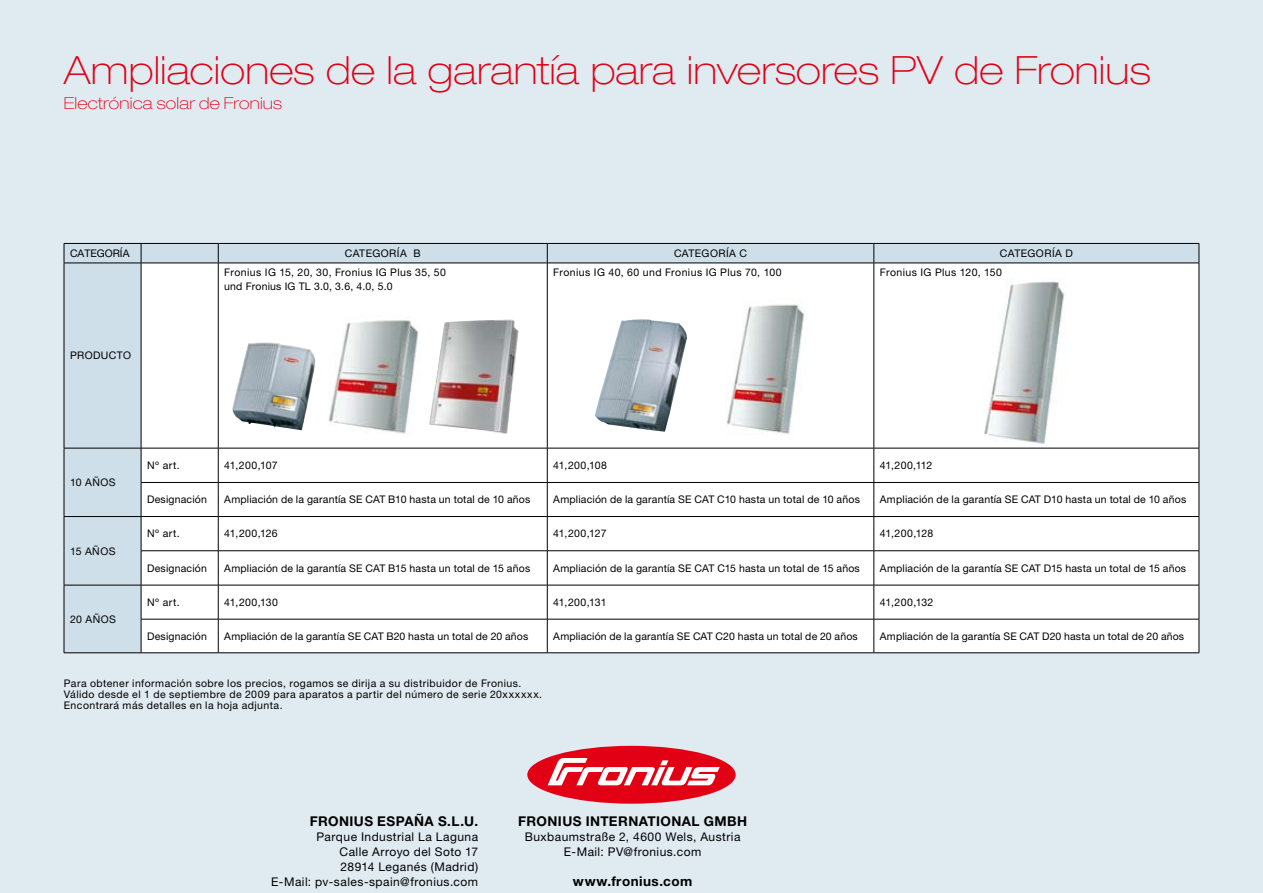
<style>
.page{position:relative;width:1263px;height:893px;background:#e0eaf1}
.page>*{position:absolute;margin:0;border:0;box-sizing:border-box;transform-origin:0 0}
.t1{font:100 expanded 39px "Helvetica Neue LT Pro";letter-spacing:.005em;color:#e20015}
.t2{font:100 expanded 16.5px "Helvetica Neue LT Pro";letter-spacing:.01em;color:#e20015}
.t3{font:700 13.5px "Helvetica Neue LT Pro";letter-spacing:.03em;color:#000}
.t4{font:12px/15px "Helvetica Neue LT Pro";letter-spacing:.04em;color:#000;text-align:center}
.t5{font:10.5px/13.5px "Helvetica Neue LT Pro";letter-spacing:.02em;color:#000}
.t6{font:10.5px/11.2px "Helvetica Neue LT Pro";letter-spacing:.045em;color:#000}
.t7{font:10.5px "Helvetica Neue LT Pro";letter-spacing:.04em;color:#000}
.t8{font:10.5px "Helvetica Neue LT Pro";color:#000}
</style>
<div class="page">
<svg style="left:64px;top:243px;width:1136px;height:409px"></svg>
<hr style="left:64px;top:263px;width:77px;height:1px;background:#000">
<hr style="left:64px;top:263px;width:1px;height:185px;background:#000">
<hr style="left:141px;top:263px;width:77px;height:1px;background:#000">
<hr style="left:141px;top:263px;width:1px;height:185px;background:#000">
<hr style="left:218px;top:263px;width:329px;height:1px;background:#000">
<hr style="left:218px;top:263px;width:1px;height:185px;background:#000">
<hr style="left:547px;top:263px;width:327px;height:1px;background:#000">
<hr style="left:547px;top:263px;width:1px;height:185px;background:#000">
<hr style="left:874px;top:263px;width:325px;height:1px;background:#000">
<hr style="left:874px;top:263px;width:1px;height:185px;background:#000">
<hr style="left:1199px;top:263px;width:1px;height:185px;background:#000">
<hr style="left:64px;top:448px;width:77px;height:1px;background:#000">
<hr style="left:64px;top:448px;width:1px;height:34px;background:#000">
<hr style="left:64px;top:482px;width:1px;height:34px;background:#000">
<hr style="left:141px;top:448px;width:77px;height:1px;background:#000">
<hr style="left:141px;top:448px;width:1px;height:34px;background:#000">
<hr style="left:218px;top:448px;width:329px;height:1px;background:#000">
<hr style="left:218px;top:448px;width:1px;height:34px;background:#000">
<hr style="left:547px;top:448px;width:327px;height:1px;background:#000">
<hr style="left:547px;top:448px;width:1px;height:34px;background:#000">
<hr style="left:874px;top:448px;width:325px;height:1px;background:#000">
<hr style="left:874px;top:448px;width:1px;height:34px;background:#000">
<hr style="left:1199px;top:448px;width:1px;height:34px;background:#000">
<hr style="left:141px;top:482px;width:77px;height:1px;background:#000">
<hr style="left:141px;top:483px;width:1px;height:33px;background:#000">
<hr style="left:218px;top:482px;width:329px;height:1px;background:#000">
<hr style="left:218px;top:483px;width:1px;height:33px;background:#000">
<hr style="left:547px;top:482px;width:327px;height:1px;background:#000">
<hr style="left:547px;top:483px;width:1px;height:33px;background:#000">
<hr style="left:874px;top:482px;width:325px;height:1px;background:#000">
<hr style="left:874px;top:483px;width:1px;height:33px;background:#000">
<hr style="left:1199px;top:483px;width:1px;height:33px;background:#000">
<hr style="left:64px;top:516px;width:77px;height:1px;background:#000">
<hr style="left:64px;top:517px;width:1px;height:34px;background:#000">
<hr style="left:64px;top:551px;width:1px;height:34px;background:#000">
<hr style="left:141px;top:516px;width:77px;height:1px;background:#000">
<hr style="left:141px;top:517px;width:1px;height:33px;background:#000">
<hr style="left:218px;top:516px;width:329px;height:1px;background:#000">
<hr style="left:218px;top:517px;width:1px;height:33px;background:#000">
<hr style="left:547px;top:516px;width:327px;height:1px;background:#000">
<hr style="left:547px;top:517px;width:1px;height:33px;background:#000">
<hr style="left:874px;top:516px;width:325px;height:1px;background:#000">
<hr style="left:874px;top:517px;width:1px;height:33px;background:#000">
<hr style="left:1199px;top:517px;width:1px;height:33px;background:#000">
<hr style="left:141px;top:550px;width:77px;height:1px;background:#000">
<hr style="left:141px;top:551px;width:1px;height:34px;background:#000">
<hr style="left:218px;top:550px;width:329px;height:1px;background:#000">
<hr style="left:218px;top:551px;width:1px;height:34px;background:#000">
<hr style="left:547px;top:550px;width:327px;height:1px;background:#000">
<hr style="left:547px;top:551px;width:1px;height:34px;background:#000">
<hr style="left:874px;top:550px;width:325px;height:1px;background:#000">
<hr style="left:874px;top:551px;width:1px;height:34px;background:#000">
<hr style="left:1199px;top:551px;width:1px;height:34px;background:#000">
<hr style="left:64px;top:585px;width:77px;height:1px;background:#000">
<hr style="left:64px;top:585px;width:1px;height:34px;background:#000">
<hr style="left:64px;top:619px;width:1px;height:34px;background:#000">
<hr style="left:64px;top:652px;width:77px;height:1px;background:#000">
<hr style="left:141px;top:585px;width:77px;height:1px;background:#000">
<hr style="left:141px;top:585px;width:1px;height:34px;background:#000">
<hr style="left:218px;top:585px;width:329px;height:1px;background:#000">
<hr style="left:218px;top:585px;width:1px;height:34px;background:#000">
<hr style="left:547px;top:585px;width:327px;height:1px;background:#000">
<hr style="left:547px;top:585px;width:1px;height:34px;background:#000">
<hr style="left:874px;top:585px;width:325px;height:1px;background:#000">
<hr style="left:874px;top:585px;width:1px;height:34px;background:#000">
<hr style="left:1199px;top:585px;width:1px;height:34px;background:#000">
<hr style="left:141px;top:619px;width:77px;height:1px;background:#000">
<hr style="left:141px;top:619px;width:1px;height:34px;background:#000">
<hr style="left:218px;top:619px;width:329px;height:1px;background:#000">
<hr style="left:218px;top:619px;width:1px;height:34px;background:#000">
<hr style="left:547px;top:619px;width:327px;height:1px;background:#000">
<hr style="left:547px;top:619px;width:1px;height:34px;background:#000">
<hr style="left:874px;top:619px;width:325px;height:1px;background:#000">
<hr style="left:874px;top:619px;width:1px;height:34px;background:#000">
<hr style="left:1199px;top:619px;width:1px;height:34px;background:#000">
<hr style="left:141px;top:652px;width:77px;height:1px;background:#000">
<hr style="left:218px;top:652px;width:329px;height:1px;background:#000">
<hr style="left:547px;top:652px;width:327px;height:1px;background:#000">
<hr style="left:874px;top:652px;width:325px;height:1px;background:#000">
<div style="left:527px;top:746px;width:209px;height:58px;background:#e20015;border-radius:50%"></div>
<svg style="left:548px;top:758px;width:172px;height:28px"></svg>
<img style="left:982px;top:278px;width:90px;height:167px">
<img style="left:595px;top:319px;width:92px;height:113px">
<img style="left:726px;top:299px;width:81px;height:144px">
<img style="left:327px;top:316px;width:94px;height:123px">
<img style="left:425px;top:306px;width:98px;height:134px">
<img style="left:232px;top:342px;width:83px;height:88px">
<h1 class="t1" style="left:64px;top:47px;width:1088px">Ampliaciones de la garantía para inversores PV de Fronius</h1>
<h2 class="t2" style="left:64px;top:94px;width:220px">Electrónica solar de Fronius</h2>
<p class="t8" style="left:70px;top:247px;width:61px">CATEGORÍA</p>
<p class="t7" style="left:345px;top:247px;width:77px">CATEGORÍA B</p>
<p class="t7" style="left:674px;top:247px;width:75px">CATEGORÍA C</p>
<p class="t7" style="left:1000px;top:247px;width:74px">CATEGORÍA D</p>
<p class="t7" style="left:70px;top:349px;width:63px">PRODUCTO</p>
<p class="t5" style="left:224px;top:266px;width:223px">Fronius IG 15, 20, 30, Fronius IG Plus 35, 50 und Fronius IG TL 3.0, 3.6, 4.0, 5.0</p>
<p class="t7" style="left:553px;top:266px;width:230px">Fronius IG 40, 60 und Fronius IG Plus 70, 100</p>
<p class="t7" style="left:880px;top:266px;width:124px">Fronius IG Plus 120, 150</p>
<p class="t5" style="left:70px;top:475px;width:47px">10 AÑOS</p>
<p class="t5" style="left:70px;top:544px;width:47px">15 AÑOS</p>
<p class="t5" style="left:147px;top:458px;width:34px">Nº art.</p>
<p class="t5" style="left:224px;top:458px;width:55px">41,200,107</p>
<p class="t5" style="left:553px;top:458px;width:55px">41,200,108</p>
<p class="t5" style="left:880px;top:458px;width:54px">41,200,112</p>
<p class="t5" style="left:147px;top:493px;width:61px">Designación</p>
<p class="t5" style="left:224px;top:493px;width:308px">Ampliación de la garantía SE CAT B10 hasta un total de 10 años</p>
<p class="t5" style="left:553px;top:493px;width:308px">Ampliación de la garantía SE CAT C10 hasta un total de 10 años</p>
<p class="t5" style="left:880px;top:493px;width:308px">Ampliación de la garantía SE CAT D10 hasta un total de 10 años</p>
<p class="t5" style="left:147px;top:527px;width:34px">Nº art.</p>
<p class="t5" style="left:224px;top:527px;width:55px">41,200,126</p>
<p class="t5" style="left:553px;top:527px;width:55px">41,200,127</p>
<p class="t5" style="left:880px;top:527px;width:55px">41,200,128</p>
<p class="t5" style="left:147px;top:561px;width:61px">Designación</p>
<p class="t5" style="left:224px;top:561px;width:308px">Ampliación de la garantía SE CAT B15 hasta un total de 15 años</p>
<p class="t5" style="left:553px;top:561px;width:308px">Ampliación de la garantía SE CAT C15 hasta un total de 15 años</p>
<p class="t5" style="left:880px;top:561px;width:308px">Ampliación de la garantía SE CAT D15 hasta un total de 15 años</p>
<p class="t5" style="left:147px;top:595px;width:34px">Nº art.</p>
<p class="t5" style="left:224px;top:595px;width:55px">41,200,130</p>
<p class="t5" style="left:553px;top:595px;width:55px">41,200,131</p>
<p class="t5" style="left:880px;top:595px;width:55px">41,200,132</p>
<p class="t5" style="left:147px;top:629px;width:61px">Designación</p>
<p class="t5" style="left:224px;top:629px;width:306px">Ampliación de la garantía SE CAT B20 hasta un total de 20 años</p>
<p class="t5" style="left:553px;top:629px;width:306px">Ampliación de la garantía SE CAT C20 hasta un total de 20 años</p>
<p class="t5" style="left:880px;top:629px;width:306px">Ampliación de la garantía SE CAT D20 hasta un total de 20 años</p>
<p class="t6" style="left:64px;top:677px;width:480px">Para obtener información sobre los precios, rogamos se dirija a su distribuidor de Fronius.<br>Válido desde el 1 de septiembre de 2009 para aparatos a partir del número de serie 20xxxxxx.<br>Encontrará más detalles en la hoja adjunta.</p>
<p class="t5" style="left:70px;top:612px;width:47px">20 AÑOS</p>
<p class="t3" style="left:310px;top:813px;width:170px">FRONIUS ESPAÑA S.L.U.</p>
<p class="t4" style="left:271px;top:829px;width:208px;text-align:right">Parque Industrial La Laguna<br>Calle Arroyo del Soto 17<br>28914 Leganés (Madrid)<br>E-Mail: pv-sales-spain@fronius.com</p>
<p class="t3" style="left:518px;top:813px;width:230px">FRONIUS INTERNATIONAL GMBH</p>
<p class="t4" style="left:525px;top:829px;width:217px">Buxbaumstraße 2, 4600 Wels, Austria<br>E-Mail: PV@fronius.com</p>
<p class="t3" style="left:573px;top:873px;width:121px">www.fronius.com</p>
</div>
